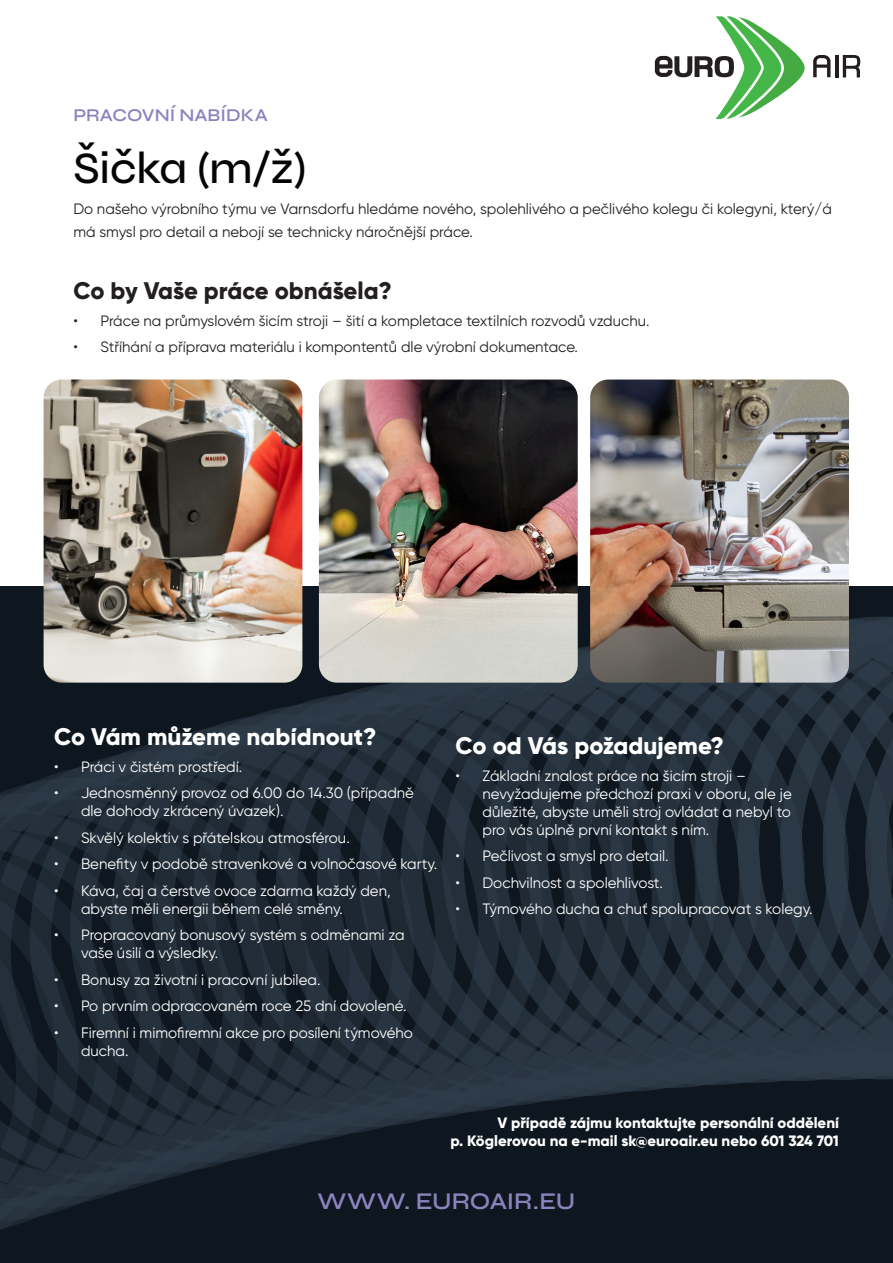
<style>
.page{position:relative;width:893px;height:1263px;background:#fff}
.page>*{position:absolute;margin:0;border:0;box-sizing:border-box;transform-origin:0 0}
.t1{font:500 45px "Syne";letter-spacing:-.005em;color:#040503}
.t2{font:800 24px "Gilroy";color:#fff}
.t3{font:800 24px "Gilroy";letter-spacing:-.005em;color:#231f20}
.t4{font:600 24px "Syne";letter-spacing:-.005em;color:#8b83be}
.t5{font:600 18px "Syne";color:#8b83be}
.t6{font:15px/18px "Gilroy";color:#fff}
.t7{font:15px/22.5px "Gilroy";color:#231f20}
.t8{font:800 15px/18px "Gilroy";color:#fff;text-align:right}
</style>
<div class="page">
<div style="left:0;top:587px;width:893px;height:676px;background:#0e171f"></div>
<img style="left:0;top:514px;width:893px;height:716px">
<svg style="left:813px;top:55px;width:17px;height:22px"></svg>
<hr style="left:835px;top:55px;width:3px;height:22px;background:#231f20">
<svg style="left:655px;top:16px;width:150px;height:103px"></svg>
<svg style="left:843px;top:55px;width:17px;height:22px"></svg>
<img style="left:44px;top:379px;width:258px;height:304px">
<img style="left:319px;top:379px;width:259px;height:304px">
<img style="left:590px;top:379px;width:259px;height:304px">
<p class="t5" style="left:73px;top:104px;width:196px">PRACOVNÍ NABÍDKA</p>
<p class="t1" style="left:73px;top:141px;width:235px">Šička (m/ž)</p>
<p class="t7" style="left:73px;top:198px;width:760px">Do našeho výrobního týmu ve Varnsdorfu hledáme nového, spolehlivého a pečlivého kolegu či kolegyni, který/á má smysl pro detail a nebojí se technicky náročnější práce.</p>
<p class="t3" style="left:73px;top:276px;width:320px">Co by Vaše práce obnášela?</p>
<p class="t7" style="left:73px;top:309px;width:578px">• Práce na průmyslovém šicím stroji – šití a kompletace textilních rozvodů vzduchu.</p>
<p class="t7" style="left:73px;top:336px;width:506px">• Stříhání a příprava materiálu i kompontentů dle výrobní dokumentace.</p>
<p class="t2" style="left:54px;top:722px;width:324px">Co Vám můžeme nabídnout?</p>
<p class="t6" style="left:54px;top:757px;width:190px">• Práci v čistém prostředí.</p>
<p class="t6" style="left:81px;top:784px;width:335px;text-indent:-27px">• Jednosměnný provoz od 6.00 do 14.30 (případně dle dohody zkrácený úvazek).</p>
<p class="t6" style="left:54px;top:828px;width:297px">• Skvělý kolektiv s přátelskou atmosférou.</p>
<p class="t6" style="left:54px;top:855px;width:385px">• Benefity v podobě stravenkové a volnočasové karty.</p>
<p class="t6" style="left:81px;top:881px;width:311px;text-indent:-27px">• Káva, čaj a čerstvé ovoce zdarma každý den, abyste měli energii během celé směny.</p>
<p class="t6" style="left:81px;top:926px;width:325px;text-indent:-27px">• Propracovaný bonusový systém s odměnami za vaše úsilí a výsledky.</p>
<p class="t6" style="left:54px;top:970px;width:268px">• Bonusy za životní i pracovní jubilea.</p>
<p class="t6" style="left:54px;top:997px;width:354px">• Po prvním odpracovaném roce 25 dní dovolené.</p>
<p class="t6" style="left:81px;top:1023px;width:334px;text-indent:-27px">• Firemní i mimofiremní akce pro posílení týmového ducha.</p>
<p class="t2" style="left:455px;top:731px;width:270px">Co od Vás požadujeme?</p>
<p class="t6" style="left:482px;top:766px;width:311px;text-indent:-27px">• Základní znalost práce na šicím stroji – nevyžadujeme předchozí praxi v oboru, ale je důležité, abyste uměli stroj ovládat a nebyl to pro vás úplně první kontakt s ním.</p>
<p class="t6" style="left:455px;top:847px;width:215px">• Pečlivost a smysl pro detail.</p>
<p class="t6" style="left:455px;top:873px;width:209px">• Dochvilnost a spolehlivost.</p>
<p class="t6" style="left:455px;top:900px;width:359px">• Týmového ducha a chuť spolupracovat s kolegy.</p>
<p class="t8" style="left:450px;top:1113px;width:390px">V případě zájmu kontaktujte personální oddělení<br>p. Köglerovou na e-mail sk@euroair.eu nebo 601 324 701</p>
<p class="t4" style="left:318px;top:1186px;width:259px">WWW. EUROAIR.EU</p>
</div>
